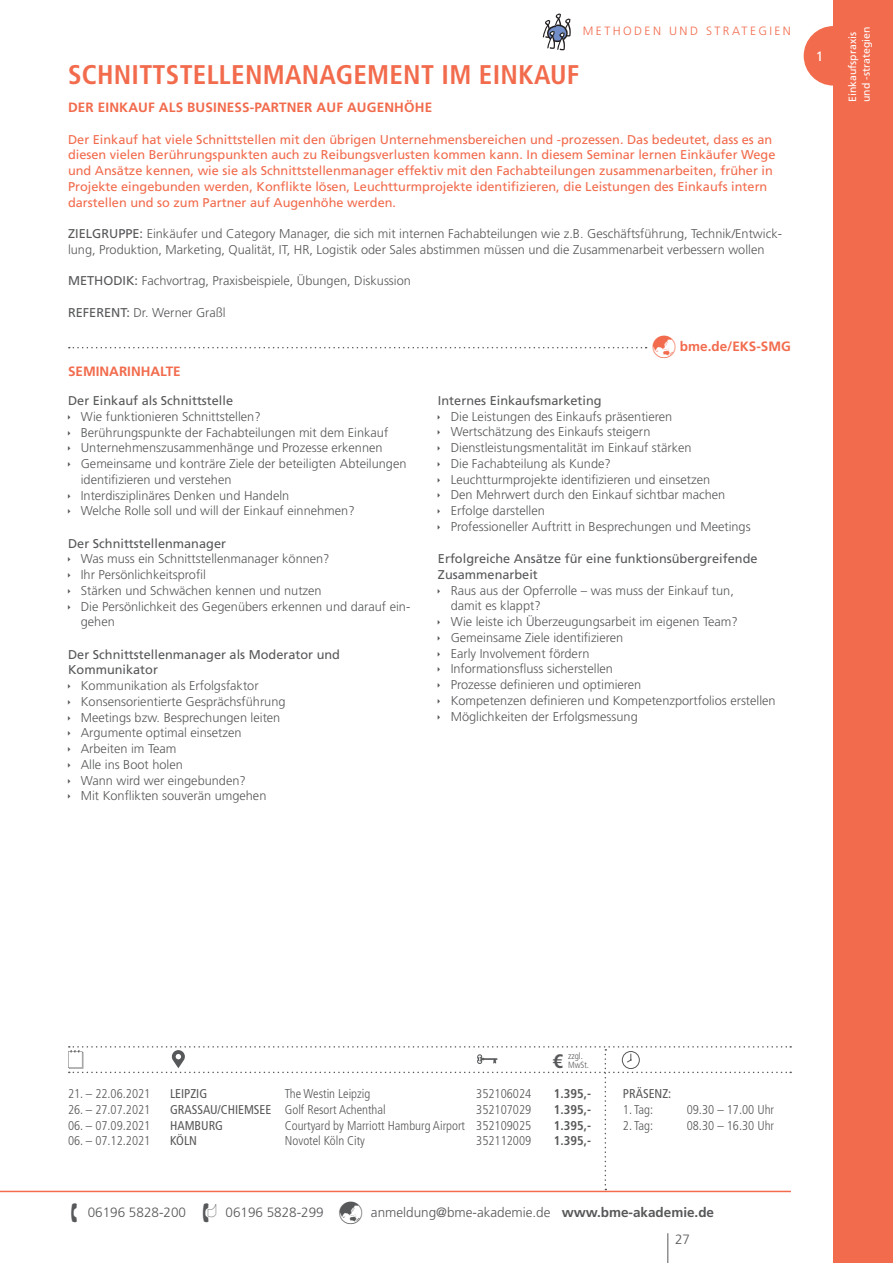
<style>
.page{position:relative;width:893px;height:1263px;background:#fff}
.page>*{position:absolute;margin:0;border:0;box-sizing:border-box;transform-origin:0 0}
.t1{font:700 condensed 27px "Frutiger LT Std";letter-spacing:.01em;color:#f26b4d}
.t2{font:700 condensed 19.5px "Frutiger LT Std";color:#57585a}
.t3{font:300 13.5px/27px "Frutiger LT Std";color:#57585a}
.t4{font:700 13.5px "Frutiger LT Std";letter-spacing:.01em;color:#f26b4d}
.t5{font:13.5px "Frutiger LT Std";color:#fff}
.t6{font:300 12.75px/15.8px "Frutiger LT Std";color:#57585a}
.t7{font:12.75px/15.8px "Frutiger LT Std";color:#f26b4d}
.t8{font:300 condensed 12.75px "Frutiger LT Std";color:#57585a}
.t9{font:12.75px/15.8px "Frutiger LT Std";color:#57585a}
.t10{font:700 condensed 12.75px "Frutiger LT Std";color:#57585a}
.t11{font:condensed 12.75px "Frutiger LT Std";color:#57585a}
.t12{font:300 12px "Frutiger LT Std";letter-spacing:.2em;color:#f26b4d}
.t13{font:10.5px/13.5px "Frutiger LT Std";color:#fff}
.t14{font:300 condensed 9px/9px "Frutiger LT Std";color:#57585a}
.s1{font-weight:400}
.s2{font-weight:700}
</style>
<div class="page">
<hr style="left:0;top:1191px;width:791px;height:1px;background:#f26b4d">
<hr style="left:667px;top:1233px;width:1px;height:30px;background:#57585a">
<div style="left:804px;top:26px;width:59px;height:60px;background:#f26b4d;border-radius:50%"></div>
<div style="left:833px;top:0;width:60px;height:1263px;background:#f26b4d"></div>
<svg style="left:68px;top:1046px;width:723px;height:144px"></svg>
<svg style="left:69px;top:347px;width:578px;height:1px"></svg>
<svg style="left:543px;top:13px;width:28px;height:37px"></svg>
<p class="t12" style="left:583px;top:24px;width:210px">METHODEN UND STRATEGIEN</p>
<h1 class="t1" style="left:68px;top:59px;width:513px">SCHNITTSTELLENMANAGEMENT IM EINKAUF</h1>
<p class="t4" style="left:68px;top:99px;width:366px">DER EINKAUF ALS BUSINESS-PARTNER AUF AUGENHÖHE</p>
<p class="t7" style="left:68px;top:131px;width:709px">Der Einkauf hat viele Schnittstellen mit den übrigen Unternehmensbereichen und -prozessen. Das bedeutet, dass es an diesen vielen Berührungspunkten auch zu Reibungsverlusten kommen kann. In diesem Seminar lernen Einkäufer Wege und Ansätze kennen, wie sie als Schnittstellenmanager effektiv mit den Fachabteilungen zusammenarbeiten, früher in Projekte eingebunden werden, Konflikte lösen, Leuchtturmprojekte identifizieren, die Leistungen des Einkaufs intern darstellen und so zum Partner auf Augenhöhe werden.</p>
<p class="t6" style="left:68px;top:226px;width:715px"><span class="s1">ZIELGRUPPE:</span> Einkäufer und Category Manager, die sich mit internen Fachabteilungen wie z.B. Geschäftsführung, Technik/Entwick&shy;lung, Produktion, Marketing, Qualität, IT, HR, Logistik oder Sales abstimmen müssen und die Zusammenarbeit verbessern wollen</p>
<p class="t6" style="left:68px;top:273px;width:344px"><span class="s1">METHODIK:</span> Fachvortrag, Praxisbeispiele, Übungen, Diskussion</p>
<p class="t6" style="left:68px;top:305px;width:159px"><span class="s1">REFERENT:</span> Dr. Werner Graßl</p>
<p class="t4" style="left:680px;top:338px;width:113px">bme.de/EKS-SMG</p>
<p class="t4" style="left:68px;top:363px;width:114px">SEMINARINHALTE</p>
<p class="t9" style="left:68px;top:393px;width:167px">Der Einkauf als Schnittstelle</p>
<p class="t6" style="left:81px;top:409px;width:327px">Wie funktionieren Schnittstellen?<br>Berührungspunkte der Fachabteilungen mit dem Einkauf Unternehmenszusammenhänge und Prozesse erkennen Gemeinsame und konträre Ziele der beteiligten Abteilungen identifizieren und verstehen<br>Interdisziplinäres Denken und Handeln<br>Welche Rolle soll und will der Einkauf einnehmen?</p>
<p class="t9" style="left:68px;top:535px;width:159px">Der Schnittstellenmanager</p>
<p class="t6" style="left:81px;top:551px;width:331px">Was muss ein Schnittstellenmanager können?<br>Ihr Persönlichkeitsprofil<br>Stärken und Schwächen kennen und nutzen<br>Die Persönlichkeit des Gegenübers erkennen und darauf ein&shy;gehen</p>
<p class="t9" style="left:68px;top:646px;width:274px">Der Schnittstellenmanager als Moderator und<br>Kommunikator</p>
<p class="t6" style="left:81px;top:678px;width:206px">Kommunikation als Erfolgsfaktor<br>Konsensorientierte Gesprächsführung<br>Meetings bzw. Besprechungen leiten<br>Argumente optimal einsetzen<br>Arbeiten im Team<br>Alle ins Boot holen<br>Wann wird wer eingebunden?<br>Mit Konflikten souverän umgehen</p>
<p class="t9" style="left:438px;top:393px;width:165px">Internes Einkaufsmarketing</p>
<p class="t6" style="left:451px;top:409px;width:301px">Die Leistungen des Einkaufs präsentieren Wertschätzung des Einkaufs steigern Dienstleistungsmentalität im Einkauf stärken<br>Die Fachabteilung als Kunde?<br>Leuchtturmprojekte identifizieren und einsetzen<br>Den Mehrwert durch den Einkauf sichtbar machen Erfolge darstellen<br>Professioneller Auftritt in Besprechungen und Meetings</p>
<p class="t9" style="left:438px;top:551px;width:321px">Erfolgreiche Ansätze für eine funktionsübergreifende<br>Zusammenarbeit</p>
<p class="t6" style="left:451px;top:583px;width:326px">Raus aus der Opferrolle – was muss der Einkauf tun,<br>damit es klappt?<br>Wie leiste ich Überzeugungsarbeit im eigenen Team?<br>Gemeinsame Ziele identifizieren<br>Early Involvement fördern<br>Informationsfluss sicherstellen<br>Prozesse definieren und optimieren<br>Kompetenzen definieren und Kompetenzportfolios erstellen Möglichkeiten der Erfolgsmessung</p>
<p class="t5" style="left:816px;top:49px;width:9px">1</p>
<p class="t13" style="left:846px;top:102px;width:77px;rotate:-90deg">Einkaufspraxis und -strategien</p>
<h2 class="t2" style="left:553px;top:1049px;width:12px">€</h2>
<p class="t14" style="left:568px;top:1051px;width:22px">zzgl.<br>MwSt.</p>
<p class="t8" style="left:68px;top:1086px;width:84px">21. – 22.06.2021</p>
<p class="t11" style="left:170px;top:1086px;width:39px">LEIPZIG</p>
<p class="t8" style="left:285px;top:1086px;width:87px">The Westin Leipzig</p>
<p class="t8" style="left:476px;top:1086px;width:57px">352106024</p>
<p class="t10" style="left:554px;top:1086px;width:39px">1.395,-</p>
<p class="t8" style="left:68px;top:1102px;width:84px">26. – 27.07.2021</p>
<p class="t8" style="left:170px;top:1102px;width:217px"><span class="s1">GRASSAU/CHIEMSEE</span> Golf Resort Achenthal</p>
<p class="t8" style="left:476px;top:1102px;width:57px">352107029</p>
<p class="t10" style="left:554px;top:1102px;width:39px">1.395,-</p>
<p class="t8" style="left:68px;top:1118px;width:84px">06. – 07.09.2021</p>
<p class="t11" style="left:170px;top:1118px;width:55px">HAMBURG</p>
<p class="t8" style="left:285px;top:1118px;width:248px">Courtyard by Marriott Hamburg Airport 352109025</p>
<p class="t10" style="left:554px;top:1118px;width:39px">1.395,-</p>
<p class="t8" style="left:68px;top:1134px;width:84px">06. – 07.12.2021</p>
<p class="t11" style="left:170px;top:1133px;width:28px">KÖLN</p>
<p class="t8" style="left:285px;top:1134px;width:82px">Novotel Köln City</p>
<p class="t8" style="left:476px;top:1134px;width:57px">352112009</p>
<p class="t10" style="left:554px;top:1133px;width:39px">1.395,-</p>
<p class="t11" style="left:623px;top:1086px;width:50px">PRÄSENZ:</p>
<p class="t8" style="left:623px;top:1102px;width:32px">1. Tag:</p>
<p class="t8" style="left:687px;top:1102px;width:89px">09.30 – 17.00 Uhr</p>
<p class="t8" style="left:623px;top:1118px;width:32px">2. Tag:</p>
<p class="t8" style="left:687px;top:1118px;width:89px">08.30 – 16.30 Uhr</p>
<p class="t3" style="left:88px;top:1198px;width:100px">06196 5828-200</p>
<p class="t3" style="left:225px;top:1198px;width:100px">06196 5828-299</p>
<p class="t3" style="left:675px;top:1198px;width:41px;text-indent:-304px">anmeldung@bme-akademie.de <span class="s2">www.bme-akademie.de<br></span>27</p>
</div>
